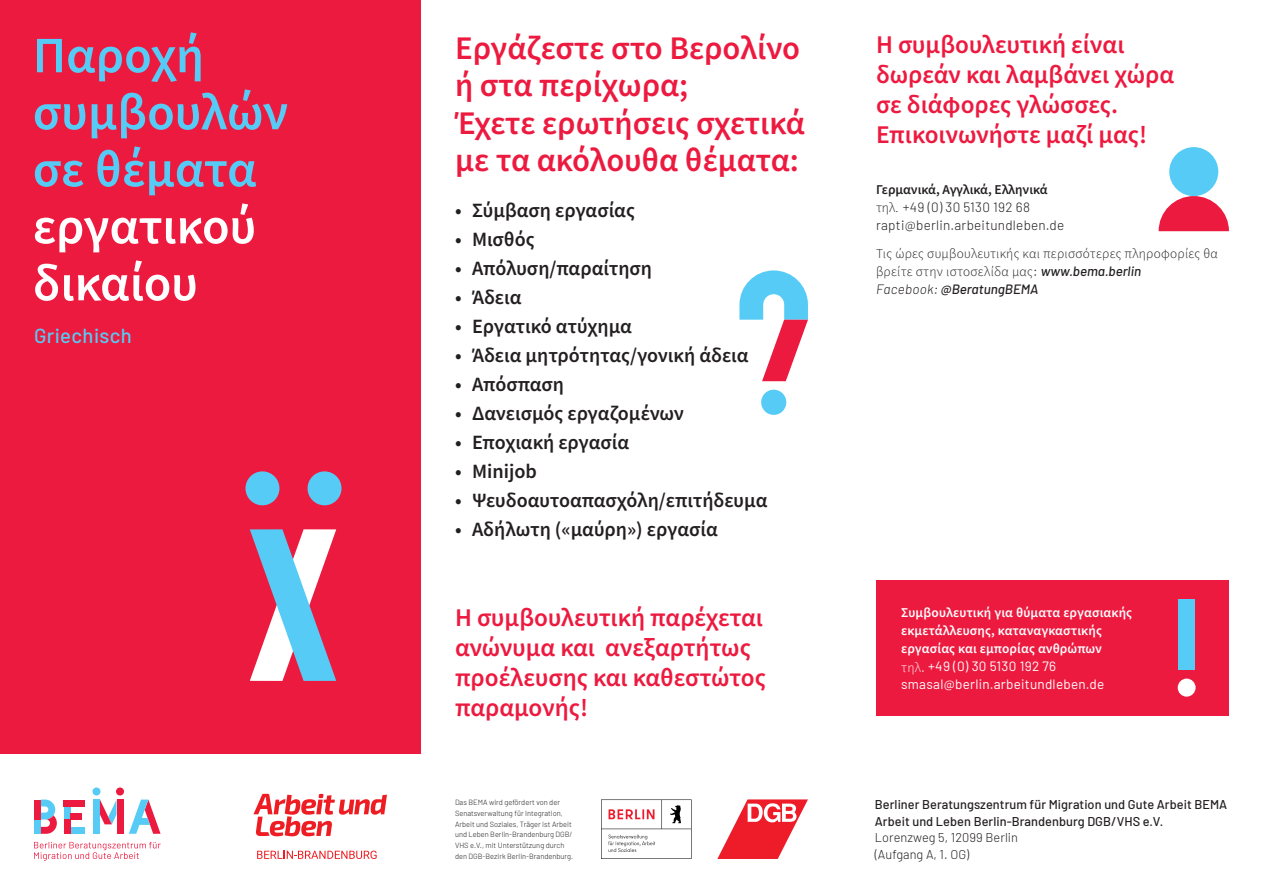
<style>
.page{position:relative;width:1263px;height:893px;background:#fff}
.page>*{position:absolute;margin:0;border:0;box-sizing:border-box;transform-origin:0 0}
.t1{font:600 51px/57px "Source Sans Pro";color:#56cbf5}
.t2{font:600 33px/37.5px "Source Sans Pro";letter-spacing:-.005em;color:#ed1a40}
.t3{font:600 25.5px/30px "Source Sans Pro";color:#ed1a40}
.t4{font:600 20.25px "Source Sans Pro";color:#231f20}
.t5{font:500 20.25px "Barlow";letter-spacing:.02em;color:#56cbf5}
.t6{font:600 13.5px/18px "Source Sans Pro";letter-spacing:.01em;color:#fff}
.t7{font:13.5px/18px "Source Sans Variable";letter-spacing:.02em;color:#231f20}
.t8{font:300 13.5px/18px "Barlow";letter-spacing:.02em;color:#231f20}
.t9{font:500 12.75px "Barlow";letter-spacing:.005em;color:#231f20}
.t10{font:300 12.75px "Barlow";letter-spacing:.005em;color:#231f20}
.t11{font:300 7.5px/10.8px "Barlow";color:#231f20}
.s1{color:#fff}
.s2{color:#ed1a40}
.s3{font-family:"Source Sans Pro";font-weight:600}
.s4{font-family:"Source Sans Variable";font-weight:400}
.s5{font-family:"Barlow";font-weight:300}
.s6{font-family:"Barlow";font-weight:500;font-style:italic}
.s7{font-family:"Barlow";font-weight:300;font-style:italic}
.s8{font-family:"Barlow";font-weight:400}
</style>
<div class="page">
<svg style="left:1158px;top:196px;width:71px;height:35px"></svg>
<div style="left:1169px;top:147px;width:49px;height:49px;background:#56cbf5;border-radius:50%"></div>
<div style="left:876px;top:580px;width:353px;height:136px;background:#ed1a40"></div>
<div style="left:1178px;top:599px;width:17px;height:70px;background:#56cbf5"></div>
<div style="left:1178px;top:679px;width:17px;height:18px;background:#fff;border-radius:50%"></div>
<div style="left:0;top:0;width:421px;height:754px;background:#ed1a40"></div>
<svg style="left:739px;top:270px;width:69px;height:111px"></svg>
<div style="left:761px;top:390px;width:25px;height:25px;background:#56cbf5;border-radius:50%"></div>
<div style="left:34px;top:819px;width:7px;height:15px;background:#56cbf5"></div>
<div style="left:64px;top:806px;width:7px;height:13px;background:#56cbf5"></div>
<div style="left:71px;top:827px;width:14px;height:7px;background:#56cbf5"></div>
<div style="left:92px;top:787px;width:8px;height:8px;background:#56cbf5;border-radius:50%"></div>
<div style="left:34px;top:799px;width:7px;height:20px;background:#ed1a40"></div>
<div style="left:64px;top:819px;width:7px;height:15px;background:#ed1a40"></div>
<div style="left:64px;top:800px;width:21px;height:6px;background:#ed1a40"></div>
<div style="left:71px;top:813px;width:11px;height:6px;background:#ed1a40"></div>
<div style="left:93px;top:799px;width:7px;height:35px;background:#56cbf5"></div>
<div style="left:117px;top:799px;width:6px;height:35px;background:#ed1a40"></div>
<svg style="left:100px;top:800px;width:17px;height:24px"></svg>
<div style="left:116px;top:787px;width:8px;height:8px;background:#ed1a40;border-radius:50%"></div>
<svg style="left:34px;top:842px;width:127px;height:19px"></svg>
<svg style="left:129px;top:799px;width:32px;height:35px"></svg>
<svg style="left:41px;top:799px;width:16px;height:35px"></svg>
<svg style="left:250px;top:529px;width:86px;height:152px"></svg>
<div style="left:245px;top:471px;width:34px;height:34px;background:#56cbf5;border-radius:50%"></div>
<div style="left:308px;top:471px;width:33px;height:34px;background:#56cbf5;border-radius:50%"></div>
<svg style="left:717px;top:799px;width:91px;height:60px"></svg>
<svg style="left:601px;top:799px;width:91px;height:60px"></svg>
<svg style="left:253px;top:794px;width:134px;height:42px"></svg>
<svg style="left:257px;top:851px;width:120px;height:8px"></svg>
<p class="t1" style="left:33px;top:26px;width:257px">Παροχή συμβουλών σε θέματα <span class="s1">εργατικού δικαίου</span><span class="s2">δι</span></p>
<p class="t5" style="left:34px;top:320px;width:99px">Griechisch</p>
<p class="t2" style="left:455px;top:29px;width:347px">Εργάζεστε στο Βερολίνο ή στα περίχωρα;</p>
<p class="t2" style="left:455px;top:104px;width:351px">Έχετε ερωτήσεις σχετικά με τα ακόλουθα θέματα:</p>
<p class="t4" style="left:455px;top:197px;width:181px">• Σύμβαση εργασίας</p>
<p class="t4" style="left:455px;top:226px;width:81px">• Μισθός</p>
<p class="t4" style="left:455px;top:255px;width:199px">• Απόλυση/παραίτηση</p>
<p class="t4" style="left:455px;top:284px;width:68px">• Άδεια</p>
<p class="t4" style="left:455px;top:313px;width:178px">• Εργατικό ατύχημα</p>
<p class="t4" style="left:455px;top:342px;width:295px">• Άδεια μητρότητας/γονική άδεια</p>
<p class="t4" style="left:455px;top:371px;width:111px">• Απόσπαση</p>
<p class="t4" style="left:455px;top:400px;width:230px">• Δανεισμός εργαζομένων</p>
<p class="t4" style="left:455px;top:429px;width:176px">• Εποχιακή εργασία</p>
<p class="t4" style="left:455px;top:458px;width:83px">• Minijob</p>
<p class="t4" style="left:455px;top:487px;width:314px">• Ψευδοαυτοαπασχόλη/επιτήδευμα</p>
<p class="t4" style="left:455px;top:516px;width:264px">• Αδήλωτη («μαύρη») εργασία</p>
<p class="t3" style="left:455px;top:602px;width:312px">Η συμβουλευτική παρέχεται ανώνυμα και ανεξαρτήτως προέλευσης και καθεστώτος παραμονής!</p>
<p class="t3" style="left:876px;top:29px;width:300px">Η συμβουλευτική είναι δωρεάν και λαμβάνει χώρα σε διάφορες γλώσσες.<br>Επικοινωνήστε μαζί μας!</p>
<p class="t8" style="left:876px;top:179px;width:190px"><span class="s3">Γερμανικά, Αγγλικά, Ελληνικά </span><span class="s4">τηλ.</span> +49 (0) 30 5130 192 68 rapti@berlin.arbeitundleben.de</p>
<p class="t7" style="left:876px;top:245px;width:343px">Τις ώρες συμβουλευτικής και περισσότερες πληροφορίες θα βρείτε στην ιστοσελίδα μας<span class="s5">:</span> <span class="s6">www.bema.berlin<br></span><span class="s7">Facebook:</span> <span class="s6">@BeratungBEMA</span></p>
<p class="t6" style="left:901px;top:603px;width:233px">Συμβουλευτική για θύματα εργασιακής εκμετάλλευσης, καταναγκαστικής εργασίας και εμπορίας ανθρώπων<br><span class="s4">τηλ</span><span class="s5">.</span> <span class="s8">+49 (0) 30 5130 192 76 smasal@berlin.arbeitundleben.de</span></p>
<p class="t11" style="left:455px;top:796px;width:120px">Das BEMA wird gefördert von der Senatsverwaltung für Integration, Arbeit und Soziales, Träger ist Arbeit und Leben Berlin-Brandenburg DGB/ VHS e.V., mit Unterstützung durch den DGB-Bezirk Berlin-Brandenburg.</p>
<p class="t9" style="left:875px;top:795px;width:354px">Berliner Beratungszentrum für Migration und Gute Arbeit BEMA</p>
<p class="t9" style="left:875px;top:812px;width:290px">Arbeit und Leben Berlin-Brandenburg DGB/VHS e.V.</p>
<p class="t10" style="left:875px;top:828px;width:145px">Lorenzweg 5, 12099 Berlin</p>
<p class="t10" style="left:875px;top:845px;width:96px">(Aufgang A, 1. OG)</p>
</div>
